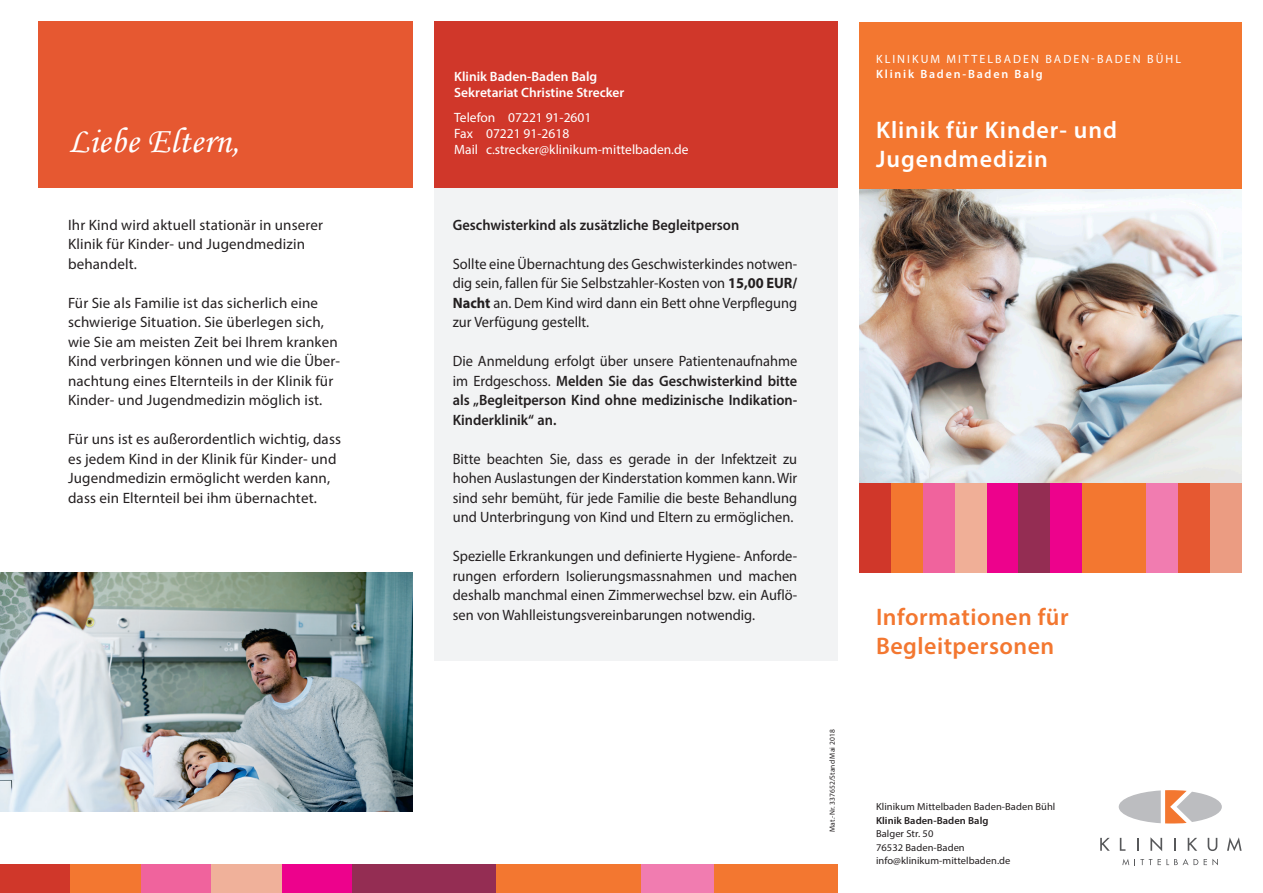
<style>
.page{position:relative;width:1263px;height:893px;background:#fff}
.page>*{position:absolute;margin:0;border:0;box-sizing:border-box;transform-origin:0 0}
.t1{font:36px "Monotype Corsiva";letter-spacing:.01em;color:#fff}
.t2{font:600 24px/28.8px "Myriad Pro";letter-spacing:.04em;color:#fff}
.t3{font:600 24px/28.8px "Myriad Pro";letter-spacing:.02em;color:#f37730}
.t4{font:15px/19.5px "Myriad Pro";letter-spacing:.01em;color:#231f20;text-align:justify;scale:.96 1}
.t5{font:15px/19.5px "Myriad Pro";letter-spacing:.01em;color:#231f20}
.t6{font:600 15px/19.5px "Myriad Pro";color:#231f20;text-align:justify;scale:.96 1}
.t7{font:13.5px/16.2px "Myriad Pro";color:#fff}
.t8{font:600 13.5px/16.2px "Myriad Pro";color:#fff}
.t9{font:12px "Myriad Pro";letter-spacing:.17em;color:#fff}
.t10{font:600 12px "Myriad Pro";letter-spacing:.15em;color:#fff}
.t11{font:10.2px/13.5px "Myriad Pro";letter-spacing:.005em;color:#231f20}
.t12{font:600 10.2px "Myriad Pro";letter-spacing:.005em;color:#231f20}
.t13{font:7.5px "Myriad Pro";letter-spacing:.01em;color:#231f20}
.s1{font-weight:700}
.s2{font-weight:400}
</style>
<div class="page">
<div style="left:434px;top:21px;width:404px;height:639px;background:#f2f3f4"></div>
<svg style="left:1122px;top:859px;width:76px;height:6px"></svg>
<svg style="left:1204px;top:859px;width:14px;height:6px"></svg>
<svg style="left:1100px;top:838px;width:10px;height:13px"></svg>
<svg style="left:1120px;top:838px;width:5px;height:13px"></svg>
<svg style="left:1137px;top:838px;width:2px;height:13px"></svg>
<svg style="left:1150px;top:837px;width:12px;height:14px"></svg>
<svg style="left:1174px;top:838px;width:1px;height:13px"></svg>
<svg style="left:1188px;top:838px;width:9px;height:13px"></svg>
<svg style="left:1208px;top:838px;width:9px;height:13px"></svg>
<svg style="left:1227px;top:837px;width:14px;height:14px"></svg>
<svg style="left:1176px;top:792px;width:46px;height:30px"></svg>
<svg style="left:1119px;top:790px;width:68px;height:33px"></svg>
<div style="left:0;top:864px;width:70px;height:29px;background:#d0372a"></div>
<div style="left:496px;top:864px;width:145px;height:29px;background:#f37730"></div>
<div style="left:70px;top:864px;width:71px;height:29px;background:#f37730"></div>
<div style="left:641px;top:864px;width:73px;height:29px;background:#f17cb0"></div>
<div style="left:141px;top:864px;width:70px;height:29px;background:#f0639d"></div>
<div style="left:714px;top:864px;width:124px;height:29px;background:#f37730"></div>
<div style="left:211px;top:864px;width:71px;height:29px;background:#f0b19a"></div>
<div style="left:282px;top:864px;width:70px;height:29px;background:#ed028c"></div>
<div style="left:352px;top:864px;width:144px;height:29px;background:#942d53"></div>
<img style="left:859px;top:188px;width:383px;height:295px">
<div style="left:859px;top:483px;width:32px;height:89px;background:#d0372a"></div>
<div style="left:891px;top:483px;width:32px;height:89px;background:#f37730"></div>
<div style="left:923px;top:483px;width:32px;height:89px;background:#f0639d"></div>
<div style="left:955px;top:483px;width:31px;height:89px;background:#f0af97"></div>
<div style="left:986px;top:483px;width:32px;height:89px;background:#ed028c"></div>
<div style="left:1018px;top:483px;width:32px;height:89px;background:#942d53"></div>
<div style="left:1050px;top:483px;width:32px;height:89px;background:#ed028c"></div>
<div style="left:1082px;top:483px;width:32px;height:89px;background:#f37730"></div>
<div style="left:1114px;top:483px;width:32px;height:89px;background:#f37730"></div>
<div style="left:1146px;top:483px;width:32px;height:89px;background:#f17cb0"></div>
<div style="left:1178px;top:483px;width:32px;height:89px;background:#e65831"></div>
<div style="left:1210px;top:483px;width:32px;height:89px;background:#eb9c82"></div>
<div style="left:859px;top:22px;width:383px;height:166px;background:#f37730"></div>
<div style="left:434px;top:21px;width:404px;height:166px;background:#d0372a"></div>
<div style="left:38px;top:21px;width:374px;height:166px;background:#e65831"></div>
<img style="left:0;top:572px;width:412px;height:240px">
<h1 class="t1" style="left:68px;top:119px;width:173px">Liebe Eltern,</h1>
<p class="t5" style="left:68px;top:214px;width:256px">Ihr Kind wird aktuell stationär in unserer<br>Klinik für Kinder- und Jugendmedizin behandelt.</p>
<p class="t5" style="left:68px;top:292px;width:274px">Für Sie als Familie ist das sicherlich eine schwierige Situation. Sie überlegen sich, wie Sie am meisten Zeit bei Ihrem kranken Kind verbringen können und wie die Über&shy;nachtung eines Elternteils in der Klinik für Kinder- und Jugendmedizin möglich ist.</p>
<p class="t5" style="left:68px;top:429px;width:275px">Für uns ist es außerordentlich wichtig, dass es jedem Kind in der Klinik für Kinder- und Jugendmedizin ermöglicht werden kann, dass ein Elternteil bei ihm übernachtet.</p>
<p class="t8" style="left:454px;top:68px;width:172px">Klinik Baden-Baden Balg<br>Sekretariat Christine Strecker</p>
<p class="t7" style="left:454px;top:109px;width:236px">Telefon 07221 91-2601<br>Fax 07221 91-2618<br>Mail c.strecker@klinikum-mittelbaden.de</p>
<p class="t6" style="left:453px;top:214px;width:300px">Geschwisterkind als zusätzliche Begleitperson</p>
<p class="t4" style="left:453px;top:253px;width:360px">Sollte eine Übernachtung des Geschwisterkindes notwen&shy;dig sein, fallen für Sie Selbstzahler-Kosten von <span class="s1">15,00 EUR/ Nacht</span> an. Dem Kind wird dann ein Bett ohne Verpflegung zur Verfügung gestellt.</p>
<p class="t6" style="left:453px;top:351px;width:360px"><span class="s2">Die Anmeldung erfolgt über unsere Patientenaufnahme im Erdgeschoss.</span> Melden Sie das Geschwisterkind bitte als „Begleitperson Kind ohne medizinische Indikation-Kinderklinik“ an.</p>
<p class="t4" style="left:453px;top:448px;width:360px">Bitte beachten Sie, dass es gerade in der Infektzeit zu hohen Auslastungen der Kinderstation kommen kann. Wir sind sehr bemüht, für jede Familie die beste Behandlung und Unterbringung von Kind und Eltern zu ermöglichen.</p>
<p class="t4" style="left:453px;top:546px;width:360px">Spezielle Erkrankungen und definierte Hygiene- Anforde&shy;rungen erfordern Isolierungsmassnahmen und machen deshalb manchmal einen Zimmerwechsel bzw. ein Auflö&shy;sen von Wahlleistungsvereinbarungen notwendig.</p>
<p class="t13" style="left:828px;top:832px;width:104px;rotate:-90deg">Mat.-Nr. 337652/Stand Mai 2018</p>
<p class="t9" style="left:876px;top:51px;width:306px">KLINIKUM MITTELBADEN BADEN-BADEN BÜHL</p>
<p class="t10" style="left:876px;top:66px;width:168px">Klinik Baden-Baden Balg</p>
<h2 class="t2" style="left:876px;top:115px;width:243px">Klinik für Kinder- und<br>Jugendmedizin</h2>
<h2 class="t3" style="left:876px;top:602px;width:194px">Informationen für<br>Begleitpersonen</h2>
<p class="t11" style="left:876px;top:800px;width:181px">Klinikum Mittelbaden Baden-Baden Bühl</p>
<p class="t12" style="left:876px;top:814px;width:114px">Klinik Baden-Baden Balg</p>
<p class="t11" style="left:876px;top:827px;width:136px">Balger Str. 50<br>76532 Baden-Baden info@klinikum-mittelbaden.de</p>
</div>
